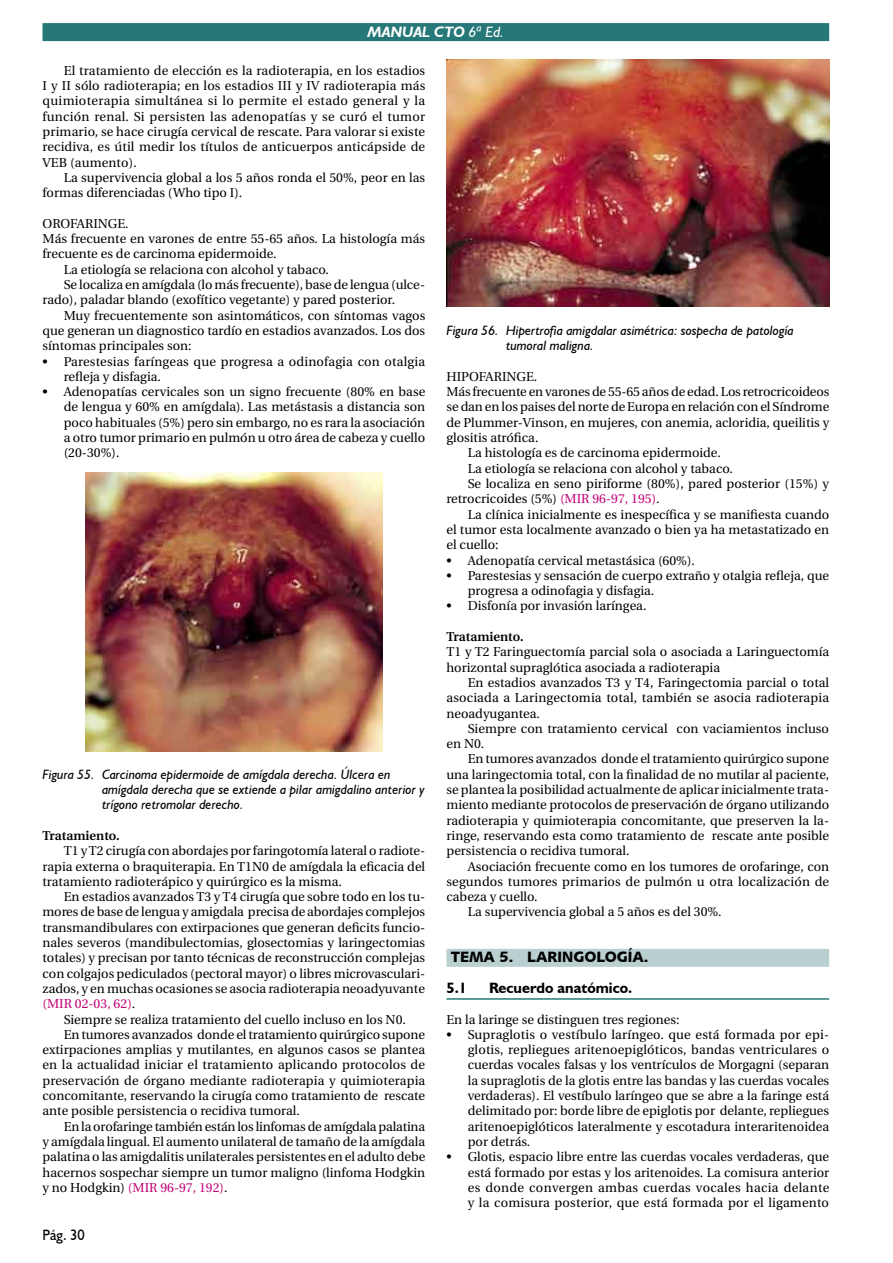
<style>
.page{position:relative;width:893px;height:1263px;background:#fff}
.page>*{position:absolute;margin:0;border:0;box-sizing:border-box;transform-origin:0 0}
.t1{font:700 15px "Humanist 521 BT";color:#000}
.t2{font:15px "Humanist 531 BT Black A";color:#000}
.t3{font:italic 700 15px "Humanist 521 BT";color:#fff}
.t4{font:15px "Humanist 521 BT";color:#000;scale:.96 1}
.t5{font:italic 13.5px/15.3px "Humanist 521 BT";color:#000}
.t6{font:12.9px/15.3px "Utopia";color:#000;text-align:justify}
.t7{font:12.9px "Utopia";color:#c10077}
.t8{font:600 12.9px "Utopia";color:#000}
.s1{font-weight:400}
.s2{color:#c10077}
.s3{color:#000}
</style>
<div class="page">
<div style="left:43px;top:23px;width:786px;height:18px;background:#267878"></div>
<img style="left:85px;top:473px;width:297px;height:279px">
<div style="left:446px;top:949px;width:383px;height:18px;background:#b9cfd0"></div>
<hr style="left:446px;top:998px;width:383px;height:2px;background:#267878">
<img style="left:446px;top:60px;width:383px;height:247px">
<p class="t3" style="left:368px;top:23px;width:138px">MANUAL CTO <span class="s1">6ª Ed.</span></p>
<p class="t6" style="left:43px;top:63px;width:384px;text-indent:21px">El tratamiento de elección es la radioterapia, en los estadios I y II sólo radioterapia; en los estadios III y IV radioterapia más quimioterapia simultánea si lo permite el estado general y la función renal. Si persisten las adenopatías y se curó el tumor primario, se hace cirugía cervical de rescate. Para valorar si existe recidiva, es útil medir los títulos de anticuerpos anticápside de VEB (aumento).</p>
<p class="t6" style="left:43px;top:170px;width:384px;text-indent:21px">La supervivencia global a los 5 años ronda el 50%, peor en las formas diferenciadas (Who tipo I).</p>
<p class="t6" style="left:43px;top:216px;width:88px">OROFARINGE.</p>
<p class="t6" style="left:43px;top:231px;width:384px">Más frecuente en varones de entre 55-65 años. La histología más</p>
<p class="t6" style="left:43px;top:247px;width:236px">frecuente es de carcinoma epidermoide.</p>
<p class="t6" style="left:64px;top:262px;width:267px">La etiología se relaciona con alcohol y tabaco.</p>
<p class="t6" style="left:64px;top:277px;width:363px">Se localiza en amígdala (lo más frecuente), base de lengua (ulce-</p>
<p class="t6" style="left:43px;top:293px;width:354px">rado), paladar blando (exofítico vegetante) y pared posterior.</p>
<p class="t6" style="left:64px;top:308px;width:363px">Muy frecuentemente son asintomáticos, con síntomas vagos</p>
<p class="t6" style="left:43px;top:323px;width:384px">que generan un diagnostico tardío en estadios avanzados. Los dos</p>
<p class="t6" style="left:43px;top:338px;width:151px">síntomas principales son:</p>
<p class="t6" style="left:64px;top:354px;width:363px;text-indent:-21px">• Parestesias faríngeas que progresa a odinofagia con otalgia refleja y disfagia.</p>
<p class="t6" style="left:64px;top:384px;width:363px;text-indent:-21px">• Adenopatías cervicales son un signo frecuente (80% en base de lengua y 60% en amígdala). Las metástasis a distancia son poco habituales (5%) pero sin embargo, no es rara la asociación a otro tumor primario en pulmón u otro área de cabeza y cuello (20-30%).</p>
<p class="t5" style="left:102px;top:766px;width:324px;text-indent:-60px">Figura 55. Carcinoma epidermoide de amígdala derecha. Úlcera en amígdala derecha que se extiende a pilar amigdalino anterior y trígono retromolar derecho.</p>
<p class="t8" style="left:43px;top:828px;width:79px">Tratamiento.</p>
<p class="t6" style="left:43px;top:843px;width:384px;text-indent:21px">T1 y T2 cirugía con abordajes por faringotomía lateral o radiote&shy;rapia externa o braquiterapia. En T1N0 de amígdala la eficacia del tratamiento radioterápico y quirúrgico es la misma.</p>
<p class="t6" style="left:43px;top:889px;width:384px;text-indent:21px">En estadios avanzados T3 y T4 cirugía que sobre todo en los tu&shy;mores de base de lengua y amigdala precisa de abordajes complejos transmandibulares con extirpaciones que generan deficits funcio&shy;nales severos (mandibulectomias, glosectomias y laringectomias totales) y precisan por tanto técnicas de reconstrucción complejas con colgajos pediculados (pectoral mayor) o libres microvasculari&shy;zados, y en muchas ocasiones se asocia radioterapia neoadyuvante <span class="s2">(MIR 02-03, 62)</span>.</p>
<p class="t6" style="left:64px;top:1012px;width:344px">Siempre se realiza tratamiento del cuello incluso en los N0.</p>
<p class="t6" style="left:64px;top:1027px;width:363px">En tumores avanzados donde el tratamiento quirúrgico supone</p>
<p class="t6" style="left:43px;top:1042px;width:384px">extirpaciones amplias y mutilantes, en algunos casos se plantea</p>
<p class="t6" style="left:43px;top:1058px;width:384px">en la actualidad iniciar el tratamiento aplicando protocolos de</p>
<p class="t6" style="left:43px;top:1073px;width:384px">preservación de órgano mediante radioterapia y quimioterapia</p>
<p class="t6" style="left:43px;top:1088px;width:384px">concomitante, reservando la cirugía como tratamiento de rescate</p>
<p class="t6" style="left:43px;top:1103px;width:259px">ante posible persistencia o recidiva tumoral.</p>
<p class="t6" style="left:64px;top:1119px;width:363px">En la orofaringe también están los linfomas de amígdala palatina</p>
<p class="t6" style="left:43px;top:1134px;width:384px">y amígdala lingual. El aumento unilateral de tamaño de la amígdala</p>
<p class="t6" style="left:43px;top:1149px;width:384px">palatina o las amigdalitis unilaterales persistentes en el adulto debe</p>
<p class="t6" style="left:43px;top:1165px;width:384px">hacernos sospechar siempre un tumor maligno (linfoma Hodgkin</p>
<p class="t7" style="left:43px;top:1180px;width:187px"><span class="s3">y no Hodgkin)</span> (MIR 96-97, 192)<span class="s3">.</span></p>
<p class="t4" style="left:43px;top:1226px;width:46px">Pág. 30</p>
<p class="t5" style="left:506px;top:322px;width:289px;text-indent:-60px">Figura 56. Hipertrofia amigdalar asimétrica: sospecha de patología tumoral maligna.</p>
<p class="t6" style="left:446px;top:369px;width:92px">HIPOFARINGE.</p>
<p class="t6" style="left:446px;top:384px;width:384px">Más frecuente en varones de 55-65 años de edad. Los retrocricoideos</p>
<p class="t6" style="left:446px;top:400px;width:384px">se dan en los paises del norte de Europa en relación con el Síndrome</p>
<p class="t6" style="left:446px;top:415px;width:384px">de Plummer-Vinson, en mujeres, con anemia, acloridia, queilitis y</p>
<p class="t6" style="left:446px;top:430px;width:93px">glositis atrófica.</p>
<p class="t6" style="left:468px;top:446px;width:254px">La histología es de carcinoma epidermoide.</p>
<p class="t6" style="left:468px;top:461px;width:267px">La etiología se relaciona con alcohol y tabaco.</p>
<p class="t6" style="left:468px;top:476px;width:363px">Se localiza en seno piriforme (80%), pared posterior (15%) y</p>
<p class="t6" style="left:446px;top:491px;width:215px">retrocricoides (5%) <span class="s2">(MIR 96-97, 195)</span>.</p>
<p class="t6" style="left:468px;top:507px;width:363px">La clínica inicialmente es inespecífica y se manifiesta cuando</p>
<p class="t6" style="left:446px;top:522px;width:384px">el tumor esta localmente avanzado o bien ya ha metastatizado en</p>
<p class="t6" style="left:446px;top:537px;width:54px">el cuello:</p>
<p class="t6" style="left:446px;top:553px;width:250px">• Adenopatía cervical metastásica (60%).</p>
<p class="t6" style="left:468px;top:568px;width:363px;text-indent:-21px">• Parestesias y sensación de cuerpo extraño y otalgia refleja, que progresa a odinofagia y disfagia.</p>
<p class="t6" style="left:446px;top:599px;width:201px">• Disfonía por invasión laríngea.</p>
<p class="t8" style="left:446px;top:629px;width:79px">Tratamiento.</p>
<p class="t6" style="left:446px;top:644px;width:384px">T1 y T2 Faringuectomía parcial sola o asociada a Laringuectomía horizontal supraglótica asociada a radioterapia</p>
<p class="t6" style="left:446px;top:675px;width:384px;text-indent:21px">En estadios avanzados T3 y T4, Faringectomia parcial o total asociada a Laringectomia total, también se asocia radioterapia neoadyugantea.</p>
<p class="t6" style="left:446px;top:721px;width:384px;text-indent:21px">Siempre con tratamiento cervical con vaciamientos incluso en N0.</p>
<p class="t6" style="left:446px;top:752px;width:384px;text-indent:21px">En tumores avanzados donde el tratamiento quirúrgico supone una laringectomia total, con la finalidad de no mutilar al paciente, se plantea la posibilidad actualmente de aplicar inicialmente trata&shy;miento mediante protocolos de preservación de órgano utilizando radioterapia y quimioterapia concomitante, que preserven la la&shy;ringe, reservando esta como tratamiento de rescate ante posible persistencia o recidiva tumoral.</p>
<p class="t6" style="left:468px;top:859px;width:363px">Asociación frecuente como en los tumores de orofaringe, con</p>
<p class="t6" style="left:446px;top:874px;width:384px">segundos tumores primarios de pulmón u otra localización de</p>
<p class="t6" style="left:446px;top:889px;width:93px">cabeza y cuello.</p>
<p class="t6" style="left:468px;top:905px;width:255px">La supervivencia global a 5 años es del 30%.</p>
<p class="t2" style="left:451px;top:948px;width:199px">TEMA 5. LARINGOLOGÍA.</p>
<p class="t1" style="left:446px;top:978px;width:22px">5.1</p>
<p class="t1" style="left:489px;top:978px;width:145px">Recuerdo anatómico.</p>
<p class="t6" style="left:446px;top:1012px;width:235px">En la laringe se distinguen tres regiones:</p>
<p class="t6" style="left:468px;top:1027px;width:363px;text-indent:-21px">• Supraglotis o vestíbulo laríngeo. que está formada por epi&shy;glotis, repliegues aritenoepiglóticos, bandas ventriculares o cuerdas vocales falsas y los ventrículos de Morgagni (separan la supraglotis de la glotis entre las bandas y las cuerdas vocales verdaderas). El vestíbulo laríngeo que se abre a la faringe está delimitado por: borde libre de epiglotis por delante, repliegues aritenoepiglóticos lateralmente y escotadura interaritenoidea por detrás.</p>
<p class="t6" style="left:468px;top:1149px;width:363px;text-indent:-21px">• Glotis, espacio libre entre las cuerdas vocales verdaderas, que está formado por estas y los aritenoides. La comisura anterior es donde convergen ambas cuerdas vocales hacia delante y la comisura posterior, que está formada por el ligamento</p>
</div>
